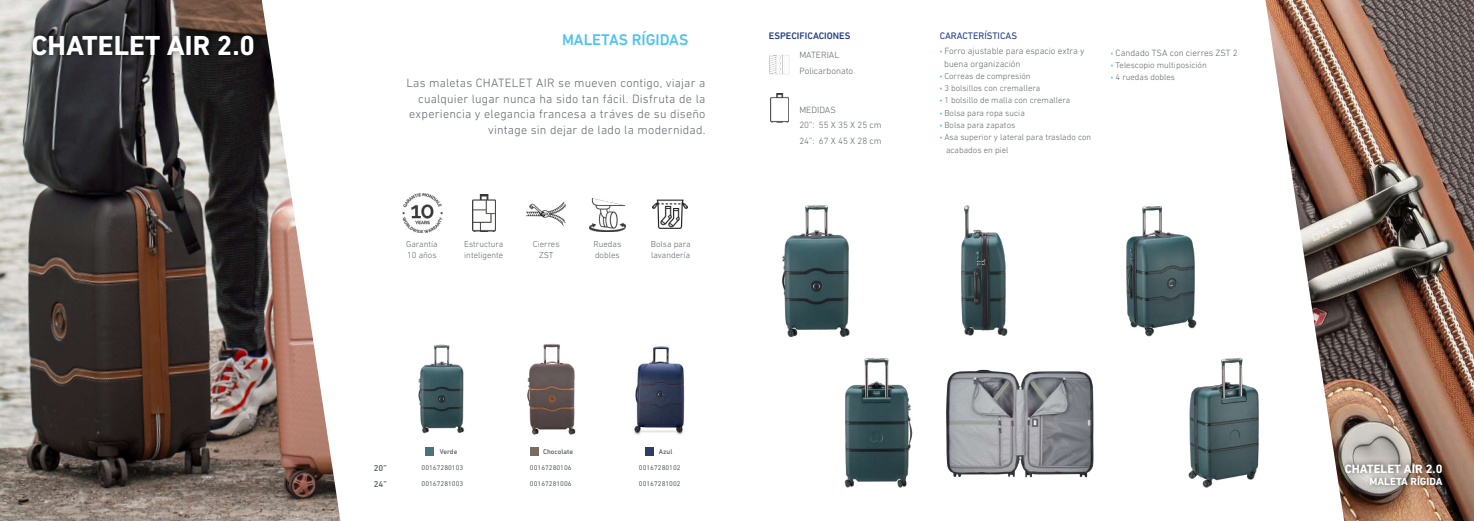
<style>
.page{position:relative;width:1474px;height:521px;background:#fff}
.page>*{position:absolute;margin:0;border:0;box-sizing:border-box;transform-origin:0 0}
.t1{font:700 28px "DIN Next LT Pro";color:#fff}
.t2{font:500 15.75px "DIN Next LT Pro";color:#4dc2ee}
.t3{font:300 12.25px/15.8px "DIN Next LT Pro";letter-spacing:.015em;color:#61666b;text-align:right}
.t4{font:700 12.25px "DIN Next LT Pro";color:#fff}
.t5{font:700 10.5px "DIN Next LT Pro";color:#fff}
.t6{font:500 9.62px "DIN Next LT Pro";color:#203c85}
.t7{font:9.62px "DIN Next LT Pro";color:#203c85}
.t8{font:300 9.19px/15.8px "DIN Next LT Pro";color:#61666b}
.t9{font:300 8.75px/10.5px "DIN Next LT Pro";color:#61666b}
.t10{font:500 8.75px/15.8px "DIN Next LT Pro";color:#61666b}
.t11{font:7px "DIN Next LT Pro";color:#61666b}
.t12{font:500 7px "DIN Next LT Pro";color:#61666b}
.s1{font-weight:900;color:#53c2ed}
.s2{font-weight:900;font-size:9.19px;color:#53c2ed}
</style>
<div class="page">
<img style="left:1265px;top:0;width:208px;height:521px">
<div style="left:1341px;top:457px;width:107px;height:32px;background:#000;opacity:.7"></div>
<img style="left:782px;top:205px;width:68px;height:132px">
<img style="left:844px;top:358px;width:69px;height:130px">
<img style="left:961px;top:205px;width:47px;height:131px">
<img style="left:946px;top:369px;width:148px;height:109px">
<img style="left:1126px;top:206px;width:71px;height:131px">
<img style="left:1188px;top:358px;width:71px;height:130px">
<img style="left:769px;top:55px;width:21px;height:20px">
<img style="left:770px;top:93px;width:18px;height:30px">
<img style="left:0;top:0;width:340px;height:521px">
<div style="left:29px;top:29px;width:231px;height:30px;background:#000;opacity:.7"></div>
<img style="left:527px;top:343px;width:49px;height:92px">
<img style="left:634px;top:346px;width:51px;height:89px">
<div style="left:530px;top:448px;width:8px;height:8px;background:#796b62"></div>
<div style="left:645px;top:448px;width:8px;height:8px;background:#2e3e60"></div>
<img style="left:418px;top:344px;width:46px;height:90px">
<div style="left:426px;top:448px;width:8px;height:8px;background:#49737a"></div>
<img style="left:473px;top:194px;width:23px;height:37px">
<img style="left:590px;top:199px;width:35px;height:32px">
<img style="left:402px;top:193px;width:40px;height:40px">
<img style="left:526px;top:201px;width:39px;height:25px">
<img style="left:653px;top:199px;width:34px;height:30px">
<h1 class="t1" style="left:32px;top:29px;width:225px">CHATELET AIR 2.0</h1>
<h2 class="t2" style="left:562px;top:30px;width:128px">MALETAS RÍGIDAS</h2>
<h3 class="t3" style="left:406px;top:75px;width:301px">Las maletas CHATELET AIR se mueven contigo, viajar a cualquier lugar nunca ha sido tan fácil. Disfruta de la experiencia y elegancia francesa a tráves de su diseño vintage sin dejar de lado la modernidad.</h3>
<p class="t9" style="left:406px;top:239px;width:33px">Garantía<br>10 años</p>
<p class="t9" style="left:464px;top:239px;width:41px">Estructura inteligente</p>
<p class="t9" style="left:533px;top:239px;width:28px;text-align:center">Cierres<br>ZST</p>
<p class="t9" style="left:593px;top:239px;width:29px">Ruedas dobles</p>
<p class="t9" style="left:651px;top:239px;width:41px">Bolsa para lavandería</p>
<p class="t6" style="left:769px;top:30px;width:83px">ESPECIFICACIONES</p>
<p class="t8" style="left:799px;top:47px;width:55px">MATERIAL<br>Policarbonato</p>
<p class="t8" style="left:799px;top:102px;width:84px">MEDIDAS<br>20”: 55 X 35 X 25 cm<br>24”: 67 X 45 X 28 cm</p>
<p class="t7" style="left:939px;top:30px;width:79px">CARACTERÍSTICAS</p>
<p class="t8" style="left:944px;top:45px;width:142px;line-height:12.2px;text-indent:-5px"><span class="s1">·</span> Forro ajustable para espacio extra y buena organización</p>
<p class="t9" style="left:939px;top:71px;width:93px"><span class="s2">·</span> Correas de compresión</p>
<p class="t9" style="left:939px;top:83px;width:102px"><span class="s2">·</span> 3 bolsillos con cremallera</p>
<p class="t9" style="left:939px;top:95px;width:132px"><span class="s2">·</span> 1 bolsillo de malla con cremallera</p>
<p class="t9" style="left:939px;top:107px;width:87px"><span class="s2">·</span> Bolsa para ropa sucia</p>
<p class="t9" style="left:939px;top:120px;width:77px"><span class="s2">·</span> Bolsa para zapatos</p>
<p class="t9" style="left:939px;top:132px;width:153px"><span class="s2">·</span> Asa superior y lateral para traslado con</p>
<p class="t9" style="left:946px;top:144px;width:64px">acabados en piel</p>
<p class="t8" style="left:1110px;top:44px;width:128px"><span class="s1">·</span> Candado TSA con cierres ZST 2</p>
<p class="t9" style="left:1110px;top:59px;width:97px;line-height:12.2px"><span class="s2">·</span> Telescopio multiposición <span class="s2">·</span> 4 ruedas dobles</p>
<p class="t10" style="left:374px;top:460px;width:15px">20”<br>24”</p>
<p class="t12" style="left:440px;top:448px;width:19px">Verde</p>
<p class="t11" style="left:421px;top:464px;width:43px">00167280103</p>
<p class="t11" style="left:421px;top:479px;width:43px">00167281003</p>
<p class="t12" style="left:543px;top:448px;width:32px">Chocolate</p>
<p class="t11" style="left:530px;top:464px;width:43px">00167280106</p>
<p class="t11" style="left:530px;top:479px;width:43px">00167281006</p>
<p class="t12" style="left:659px;top:448px;width:15px">Azul</p>
<p class="t11" style="left:639px;top:464px;width:43px">00167280102</p>
<p class="t11" style="left:639px;top:479px;width:43px">00167281002</p>
<h3 class="t4" style="left:1344px;top:461px;width:99px">CHATELET AIR 2.0</h3>
<p class="t5" style="left:1369px;top:475px;width:74px">MALETA RÍGIDA</p>
</div>
